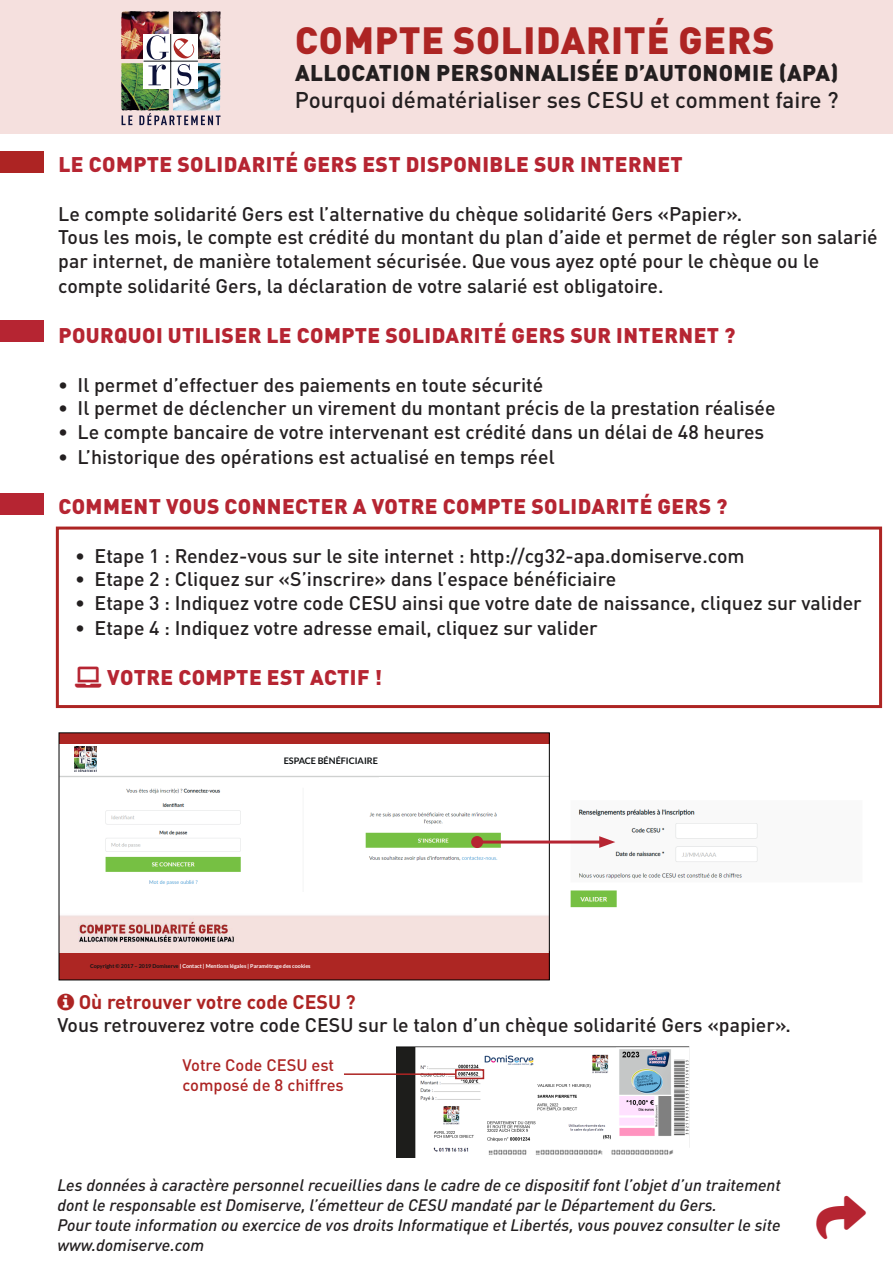
<style>
.page{position:relative;width:893px;height:1263px;background:#fff}
.page>*{position:absolute;margin:0;border:0;box-sizing:border-box;transform-origin:0 0}
.t1{font:900 37.5px "DIN Pro";letter-spacing:.02em;color:#ad2423}
.t2{font:500 22.5px "DIN Pro";color:#231f20}
.t3{font:900 22.5px "DIN Pro";letter-spacing:.02em;color:#231f20}
.t4{font:900 21px "DIN Pro";letter-spacing:.02em;color:#b62532}
.t5{font:500 19.5px/23.4px "DIN Pro";color:#231f20}
.t6{font:700 19.5px "DIN Pro";color:#ad2423}
.t7{font:italic 500 16.5px/19.8px "DIN Pro";color:#231f20}
.t8{font:500 16.5px/19.8px "DIN Pro";color:#ad2423}
.t9{font:700 9px "Lato";color:#101315}
.t10{font:700 5.4px "Lato";color:#fff}
.s1{color:#101315}
</style>
<div class="page">
<img style="left:396px;top:1046px;width:294px;height:111px">
<div style="left:59px;top:952px;width:491px;height:28px;background:#ad2623"></div>
<div style="left:59px;top:733px;width:491px;height:10px;background:#ad2623"></div>
<hr style="left:59px;top:776px;width:491px;height:1px;background:#cfd1d0">
<img style="left:61px;top:915px;width:487px;height:37px">
<img style="left:105px;top:788px;width:405px;height:97px">
<img style="left:75px;top:747px;width:22px;height:25px">
<div style="left:0;top:0;width:893px;height:134px;background:#f5e0de"></div>
<img style="left:568px;top:809px;width:190px;height:99px">
<div style="left:0;top:151px;width:44px;height:21px;background:#ad2423"></div>
<div style="left:0;top:320px;width:44px;height:21px;background:#b62532"></div>
<div style="left:0;top:493px;width:44px;height:21px;background:#b62532"></div>
<hr style="left:477px;top:840px;width:128px;height:3px;background:#b62532">
<div style="left:471px;top:836px;width:12px;height:12px;background:#b62532;border-radius:50%"></div>
<svg style="left:599px;top:836px;width:16px;height:12px"></svg>
<img style="left:173px;top:11px;width:48px;height:48px">
<img style="left:121px;top:11px;width:48px;height:48px">
<img style="left:121px;top:63px;width:48px;height:48px">
<img style="left:173px;top:63px;width:48px;height:48px">
<div style="left:144px;top:34px;width:54px;height:54px;background:#fff"></div>
<svg style="left:147px;top:35px;width:48px;height:51px"></svg>
<hr style="left:170px;top:34px;width:1px;height:54px;background:#101216">
<hr style="left:144px;top:61px;width:54px;height:1px;background:#101216">
<svg style="left:122px;top:115px;width:10px;height:10px"></svg>
<svg style="left:139px;top:113px;width:82px;height:12px"></svg>
<div style="left:455px;top:1069px;width:29px;height:10px;border:2px solid #ad2423"></div>
<hr style="left:344px;top:1073px;width:111px;height:2px;background:#ad2423">
<div style="left:56px;top:526px;width:826px;height:182px;border:3px solid #ad2423"></div>
<h1 class="t1" style="left:295px;top:8px;width:481px">COMPTE SOLIDARITÉ GERS</h1>
<p class="t3" style="left:295px;top:54px;width:545px">ALLOCATION PERSONNALISÉE D’AUTONOMIE (APA)</p>
<p class="t2" style="left:295px;top:82px;width:545px">Pourquoi dématérialiser ses CESU et comment faire ?</p>
<p class="t4" style="left:58px;top:147px;width:626px">LE COMPTE SOLIDARITÉ GERS EST DISPONIBLE SUR INTERNET</p>
<p class="t5" style="left:58px;top:200px;width:821px">Le compte solidarité Gers est l’alternative du chèque solidarité Gers «Papier».<br>Tous les mois, le compte est crédité du montant du plan d’aide et permet de régler son salarié par internet, de manière totalement sécurisée. Que vous ayez opté pour le chèque ou le</p>
<p class="t5" style="left:58px;top:272px;width:607px">compte solidarité Gers, la déclaration de votre salarié est obligatoire.</p>
<p class="t4" style="left:58px;top:318px;width:678px">POURQUOI UTILISER LE COMPTE SOLIDARITÉ GERS SUR INTERNET ?</p>
<p class="t5" style="left:58px;top:371px;width:486px">• Il permet d’effectuer des paiements en toute sécurité</p>
<p class="t5" style="left:58px;top:394px;width:719px">• Il permet de déclencher un virement du montant précis de la prestation réalisée</p>
<p class="t5" style="left:58px;top:418px;width:707px">• Le compte bancaire de votre intervenant est crédité dans un délai de 48 heures</p>
<p class="t5" style="left:58px;top:443px;width:498px">• L’historique des opérations est actualisé en temps réel</p>
<p class="t4" style="left:58px;top:489px;width:670px">COMMENT VOUS CONNECTER A VOTRE COMPTE SOLIDARITÉ GERS ?</p>
<p class="t5" style="left:75px;top:542px;width:671px">• Etape 1 : Rendez-vous sur le site internet : http://cg32-apa.domiserve.com</p>
<p class="t5" style="left:75px;top:565px;width:542px">• Etape 2 : Cliquez sur «S’inscrire» dans l’espace bénéficiaire</p>
<p class="t5" style="left:75px;top:589px;width:788px">• Etape 3 : Indiquez votre code CESU ainsi que votre date de naissance, cliquez sur valider</p>
<p class="t5" style="left:75px;top:614px;width:524px">• Etape 4 : Indiquez votre adresse email, cliquez sur valider</p>
<p class="t4" style="left:107px;top:660px;width:276px">VOTRE COMPTE EST ACTIF !</p>
<p class="t9" style="left:284px;top:755px;width:96px">ESPACE BÉNÉFICIAIRE</p>
<p class="t10" style="left:90px;top:963px;width:222px"><span class="s1">Copyright © 2017 – 2019 Domiserve</span> | Contact | Mentions légales | Paramétrage des cookies</p>
<p class="t6" style="left:79px;top:985px;width:278px">Où retrouver votre code CESU ?</p>
<p class="t5" style="left:57px;top:1011px;width:735px">Vous retrouverez votre code CESU sur le talon d’un chèque solidarité Gers «papier».</p>
<p class="t8" style="left:182px;top:1053px;width:163px">Votre Code CESU est composé de 8 chiffres</p>
<p class="t7" style="left:57px;top:1174px;width:725px">Les données à caractère personnel recueillies dans le cadre de ce dispositif font l’objet d’un traitement dont le responsable est Domiserve, l’émetteur de CESU mandaté par le Département du Gers.<br>Pour toute information ou exercice de vos droits Informatique et Libertés, vous pouvez consulter le site www.domiserve.com</p>
</div>
